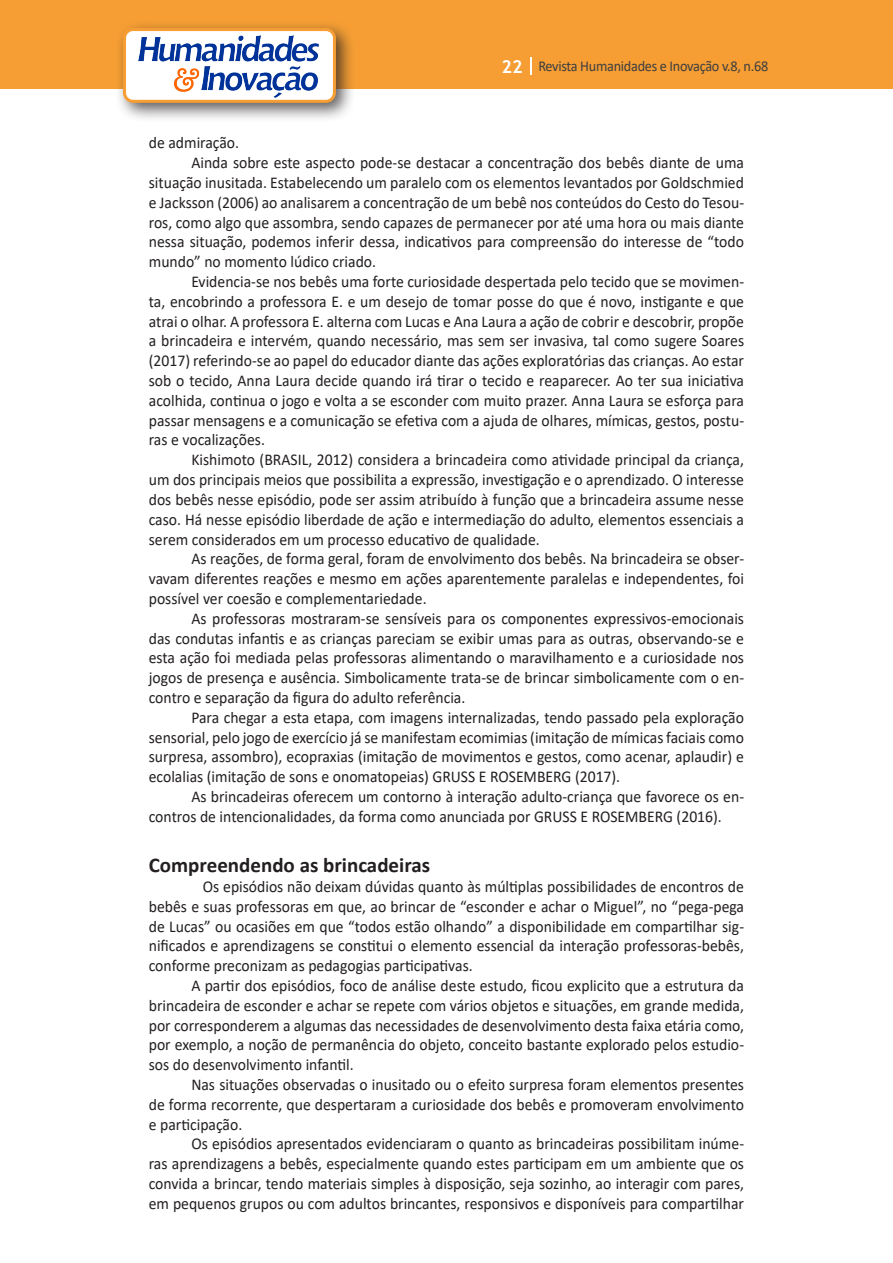
<style>
.page{position:relative;width:893px;height:1263px;background:#fff}
.page>*{position:absolute;margin:0;border:0;box-sizing:border-box;transform-origin:0 0}
.Titulo_2{font:700 21px "Calibri";color:#231f20}
.Texto{font:16.5px/19.8px "Calibri";color:#231f20;text-align:justify;scale:.95 1}
.t1{font:15px "Calibri";letter-spacing:-.02em;color:#3e3e3f;scale:.95 1}
.s1{font-family:"Trebuchet MS";font-weight:700;font-size:18px;color:#fff}
</style>
<div class="page">
<div style="left:0;top:0;width:893px;height:88px;background:#f69e34"></div>
<svg style="left:530px;top:57px;width:2px;height:18px"></svg>
<div style="left:115px;top:20px;width:241px;height:103px;background:#231f20;opacity:.75"></div>
<div style="left:125px;top:30px;width:209px;height:71px;background:#fff;border-radius:9px"></div>
<img style="left:138px;top:35px;width:181px;height:62px">
<div style="left:123px;top:28px;width:213px;height:75px;border:3px solid #f69e34;border-radius:9px"></div>
<p class="t1" style="left:501px;top:56px;width:282px"><span class="s1">22</span> Revista Humanidades e Inovação v.8, n.68</p>
<p class="Texto" style="left:149px;top:133px;width:97px">de admiração.</p>
<p class="Texto" style="left:149px;top:152px;width:628px;text-indent:43px">Ainda sobre este aspecto pode-se destacar a concentração dos bebês diante de uma situação inusitada. Estabelecendo um paralelo com os elementos levantados por Goldschmied e Jacksson (2006) ao analisarem a concentração de um bebê nos conteúdos do Cesto do Tesou&shy;ros, como algo que assombra, sendo capazes de permanecer por até uma hora ou mais diante nessa situação, podemos inferir dessa, indicativos para compreensão do interesse de “todo mundo” no momento lúdico criado.</p>
<p class="Texto" style="left:149px;top:271px;width:628px;text-indent:43px">Evidencia-se nos bebês uma forte curiosidade despertada pelo tecido que se movimen&shy;ta, encobrindo a professora E. e um desejo de tomar posse do que é novo, instigante e que atrai o olhar. A professora E. alterna com Lucas e Ana Laura a ação de cobrir e descobrir, propõe a brincadeira e intervém, quando necessário, mas sem ser invasiva, tal como sugere Soares (2017) referindo-se ao papel do educador diante das ações exploratórias das crianças. Ao estar sob o tecido, Anna Laura decide quando irá tirar o tecido e reaparecer. Ao ter sua iniciativa acolhida, continua o jogo e volta a se esconder com muito prazer. Anna Laura se esforça para passar mensagens e a comunicação se efetiva com a ajuda de olhares, mímicas, gestos, postu&shy;ras e vocalizações.</p>
<p class="Texto" style="left:149px;top:449px;width:628px;text-indent:43px">Kishimoto (BRASIL, 2012) considera a brincadeira como atividade principal da criança, um dos principais meios que possibilita a expressão, investigação e o aprendizado. O interesse dos bebês nesse episódio, pode ser assim atribuído à função que a brincadeira assume nesse caso. Há nesse episódio liberdade de ação e intermediação do adulto, elementos essenciais a serem considerados em um processo educativo de qualidade.</p>
<p class="Texto" style="left:149px;top:548px;width:628px;text-indent:43px">As reações, de forma geral, foram de envolvimento dos bebês. Na brincadeira se obser&shy;vavam diferentes reações e mesmo em ações aparentemente paralelas e independentes, foi possível ver coesão e complementariedade.</p>
<p class="Texto" style="left:149px;top:608px;width:628px;text-indent:43px">As professoras mostraram-se sensíveis para os componentes expressivos-emocionais das condutas infantis e as crianças pareciam se exibir umas para as outras, observando-se e esta ação foi mediada pelas professoras alimentando o maravilhamento e a curiosidade nos jogos de presença e ausência. Simbolicamente trata-se de brincar simbolicamente com o en&shy;contro e separação da figura do adulto referência.</p>
<p class="Texto" style="left:149px;top:707px;width:628px;text-indent:43px">Para chegar a esta etapa, com imagens internalizadas, tendo passado pela exploração sensorial, pelo jogo de exercício já se manifestam ecomimias (imitação de mímicas faciais como surpresa, assombro), ecopraxias (imitação de movimentos e gestos, como acenar, aplaudir) e ecolalias (imitação de sons e onomatopeias) GRUSS E ROSEMBERG (2017).</p>
<p class="Texto" style="left:149px;top:786px;width:628px;text-indent:43px">As brincadeiras oferecem um contorno à interação adulto-criança que favorece os en&shy;contros de intencionalidades, da forma como anunciada por GRUSS E ROSEMBERG (2016).</p>
<p class="Titulo_2" style="left:149px;top:850px;width:283px">Compreendendo as brincadeiras</p>
<p class="Texto" style="left:149px;top:876px;width:628px;text-indent:54px">Os episódios não deixam dúvidas quanto às múltiplas possibilidades de encontros de bebês e suas professoras em que, ao brincar de “esconder e achar o Miguel”, no “pega-pega de Lucas” ou ocasiões em que “todos estão olhando” a disponibilidade em compartilhar sig&shy;nificados e aprendizagens se constitui o elemento essencial da interação professoras-bebês, conforme preconizam as pedagogias participativas.</p>
<p class="Texto" style="left:149px;top:975px;width:628px;text-indent:43px">A partir dos episódios, foco de análise deste estudo, ficou explicito que a estrutura da brincadeira de esconder e achar se repete com vários objetos e situações, em grande medida, por corresponderem a algumas das necessidades de desenvolvimento desta faixa etária como, por exemplo, a noção de permanência do objeto, conceito bastante explorado pelos estudio&shy;sos do desenvolvimento infantil.</p>
<p class="Texto" style="left:149px;top:1074px;width:628px;text-indent:43px">Nas situações observadas o inusitado ou o efeito surpresa foram elementos presentes de forma recorrente, que despertaram a curiosidade dos bebês e promoveram envolvimento e participação.</p>
<p class="Texto" style="left:149px;top:1133px;width:628px;text-indent:43px">Os episódios apresentados evidenciaram o quanto as brincadeiras possibilitam inúme&shy;ras aprendizagens a bebês, especialmente quando estes participam em um ambiente que os convida a brincar, tendo materiais simples à disposição, seja sozinho, ao interagir com pares, em pequenos grupos ou com adultos brincantes, responsivos e disponíveis para compartilhar</p>
</div>
